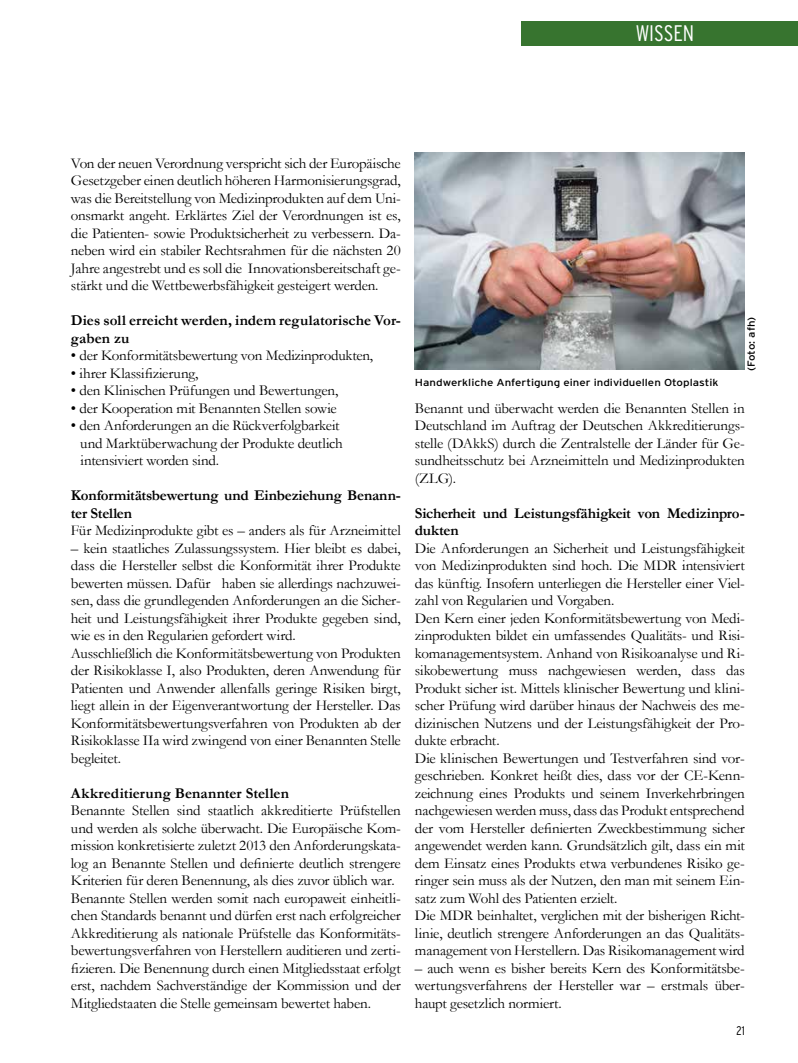
<style>
.page{position:relative;width:798px;height:1063px;background:#fff}
.page>*{position:absolute;margin:0;border:0;box-sizing:border-box;transform-origin:0 0}
.t1{font:300 condensed 22.5px "Interstate";color:#fff}
.t2{font:15px/17.5px "Garamond";letter-spacing:-.015em;color:#000}
.t3{font:700 15px/17.5px "Garamond";color:#000}
.t4{font:300 condensed 12.5px "Interstate";color:#000}
.t5{font:10.12px "Interstate";color:#000;scale:1.13 1}
</style>
<div class="page">
<div style="left:521px;top:21px;width:276px;height:25px;background:#37742f"></div>
<svg style="left:415px;top:369px;width:329px;height:1px"></svg>
<img style="left:415px;top:152px;width:329px;height:217px">
<h1 class="t1" style="left:635px;top:21px;width:60px">WISSEN</h1>
<p class="t2" style="left:71px;top:154px;width:331px;text-align:justify">Von der neuen Verordnung verspricht sich der Europäische Gesetzgeber einen deutlich höheren Harmonisierungsgrad, was die Bereitstellung von Medizinprodukten auf dem Uni&shy;onsmarkt angeht. Erklärtes Ziel der Verordnungen ist es, die Patienten- sowie Produktsicherheit zu verbessern. Da&shy;neben wird ein stabiler Rechtsrahmen für die nächsten 20<br>Jahre angestrebt und es soll die Innovationsbereitschaft ge&shy;stärkt und die Wettbewerbsfähigkeit gesteigert werden.</p>
<p class="t3" style="left:71px;top:311px;width:331px">Dies soll erreicht werden, indem regulatorische Vor&shy;gaben zu</p>
<p class="t2" style="left:71px;top:346px;width:304px">• der Konformitätsbewertung von Medizinprodukten,</p>
<p class="t2" style="left:71px;top:364px;width:129px">• ihrer Klassifizierung,</p>
<p class="t2" style="left:71px;top:381px;width:269px">• den Klinischen Prüfungen und Bewertungen,</p>
<p class="t2" style="left:71px;top:399px;width:267px">• der Kooperation mit Benannten Stellen sowie</p>
<p class="t2" style="left:80px;top:416px;width:264px;text-indent:-9px">• den Anforderungen an die Rückverfolgbarkeit und Marktüberwachung der Produkte deutlich intensiviert worden sind.</p>
<p class="t3" style="left:71px;top:486px;width:331px">Konformitätsbewertung und Einbeziehung Benann&shy;ter Stellen</p>
<p class="t2" style="left:71px;top:521px;width:331px">Für Medizinprodukte gibt es – anders als für Arzneimittel</p>
<p class="t2" style="left:71px;top:539px;width:331px">– kein staatliches Zulassungssystem. Hier bleibt es dabei, dass die Hersteller selbst die Konformität ihrer Produkte bewerten müssen. Dafür haben sie allerdings nachzuwei&shy;sen, dass die grundlegenden Anforderungen an die Sicher&shy;heit und Leistungsfähigkeit ihrer Produkte gegeben sind, wie es in den Regularien gefordert wird.<br>Ausschließlich die Konformitätsbewertung von Produkten der Risikoklasse I, also Produkten, deren Anwendung für Patienten und Anwender allenfalls geringe Risiken birgt, liegt allein in der Eigenverantwortung der Hersteller. Das Konformitätsbewertungsverfahren von Produkten ab der Risikoklasse IIa wird zwingend von einer Benannten Stelle begleitet.</p>
<p class="t3" style="left:71px;top:784px;width:219px">Akkreditierung Benannter Stellen</p>
<p class="t2" style="left:71px;top:802px;width:331px">Benannte Stellen sind staatlich akkreditierte Prüfstellen und werden als solche überwacht. Die Europäische Kom&shy;mission konkretisierte zuletzt 2013 den Anforderungskata&shy;log an Benannte Stellen und definierte deutlich strengere Kriterien für deren Benennung, als dies zuvor üblich war.<br>Benannte Stellen werden somit nach europaweit einheitli&shy;chen Standards benannt und dürfen erst nach erfolgreicher Akkreditierung als nationale Prüfstelle das Konformitäts&shy;bewertungsverfahren von Herstellern auditieren und zerti&shy;fizieren. Die Benennung durch einen Mitgliedsstaat erfolgt erst, nachdem Sachverständige der Kommission und der Mitgliedstaaten die Stelle gemeinsam bewertet haben.</p>
<p class="t5" style="left:415px;top:377px;width:270px">Handwerkliche Anfertigung einer individuellen Otoplastik</p>
<p class="t5" style="left:745px;top:371px;width:49px;rotate:-90deg">(Foto: afh)</p>
<p class="t2" style="left:415px;top:399px;width:331px;text-align:justify">Benannt und überwacht werden die Benannten Stellen in Deutschland im Auftrag der Deutschen Akkreditierungs&shy;stelle (DAkkS) durch die Zentralstelle der Länder für Ge&shy;sundheitsschutz bei Arzneimitteln und Medizinprodukten (ZLG).</p>
<p class="t3" style="left:415px;top:504px;width:331px">Sicherheit und Leistungsfähigkeit von Medizinpro&shy;dukten</p>
<p class="t2" style="left:415px;top:539px;width:331px">Die Anforderungen an Sicherheit und Leistungsfähigkeit von Medizinprodukten sind hoch. Die MDR intensiviert das künftig. Insofern unterliegen die Hersteller einer Viel&shy;zahl von Regularien und Vorgaben.<br>Den Kern einer jeden Konformitätsbewertung von Medi&shy;zinprodukten bildet ein umfassendes Qualitäts- und Risi&shy;komanagementsystem. Anhand von Risikoanalyse und Ri&shy;sikobewertung muss nachgewiesen werden, dass das Produkt sicher ist. Mittels klinischer Bewertung und klini&shy;scher Prüfung wird darüber hinaus der Nachweis des me&shy;dizinischen Nutzens und der Leistungsfähigkeit der Pro&shy;dukte erbracht.<br>Die klinischen Bewertungen und Testverfahren sind vor&shy;geschrieben. Konkret heißt dies, dass vor der CE-Kenn&shy;zeichnung eines Produkts und seinem Inverkehrbringen nachgewiesen werden muss, dass das Produkt entsprechend der vom Hersteller definierten Zweckbestimmung sicher angewendet werden kann. Grundsätzlich gilt, dass ein mit dem Einsatz eines Produkts etwa verbundenes Risiko ge&shy;ringer sein muss als der Nutzen, den man mit seinem Ein&shy;satz zum Wohl des Patienten erzielt.<br>Die MDR beinhaltet, verglichen mit der bisherigen Richt&shy;linie, deutlich strengere Anforderungen an das Qualitäts&shy;management von Herstellern. Das Risikomanagement wird</p>
<p class="t2" style="left:415px;top:959px;width:331px;text-align:justify">– auch wenn es bisher bereits Kern des Konformitätsbe&shy;wertungsverfahrens der Hersteller war – erstmals über&shy;haupt gesetzlich normiert.</p>
<p class="t4" style="left:736px;top:1023px;width:10px">21</p>
</div>
